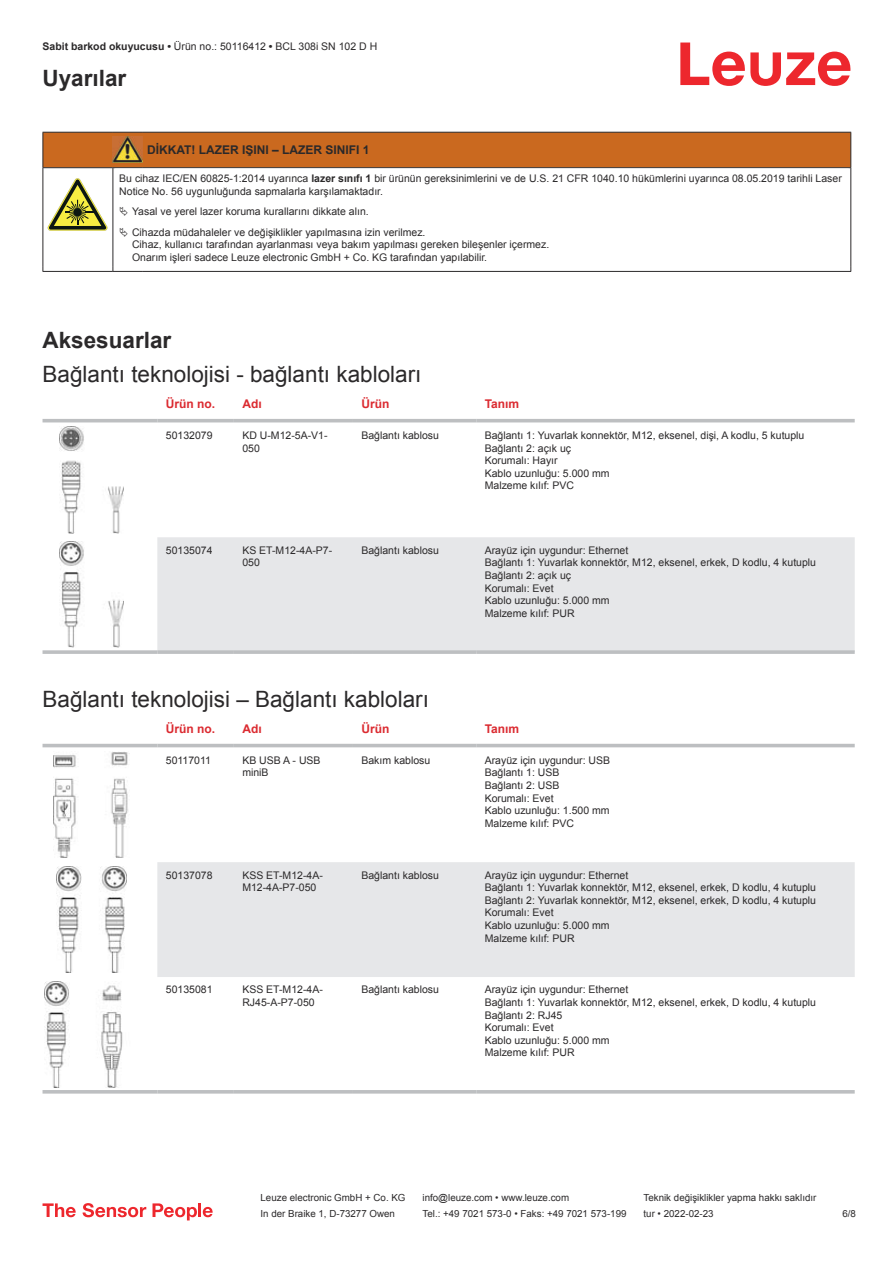
<style>
.page{position:relative;width:893px;height:1263px;background:#fff}
.page>*{position:absolute;margin:0;border:0;box-sizing:border-box;transform-origin:0 0}
.t1{font:22.5px "Arial";color:#2b292a}
.t2{font:700 22.5px "Arial";color:#2b292a}
.t3{font:700 12px "Arial";color:#db2a30}
.t4{font:700 12px "Arial";color:#2b292a}
.t5{font:10.5px/12.6px "Arial";color:#2b292a}
.t6{font:9.75px "Arial";color:#2b292a}
.s1{font-weight:700}
</style>
<div class="page">
<svg style="left:680px;top:43px;width:170px;height:43px"></svg>
<div style="left:157px;top:537px;width:698px;height:113px;background:#e6e7e9"></div>
<hr style="left:43px;top:419px;width:114px;height:3px;background:#bdbfc1">
<hr style="left:157px;top:419px;width:77px;height:3px;background:#bdbfc1">
<hr style="left:234px;top:419px;width:119px;height:3px;background:#bdbfc1">
<hr style="left:353px;top:419px;width:123px;height:3px;background:#bdbfc1">
<hr style="left:476px;top:419px;width:379px;height:3px;background:#bdbfc1">
<svg style="left:43px;top:650px;width:114px;height:4px"></svg>
<hr style="left:157px;top:650px;width:77px;height:4px;background:#bdbfc1">
<hr style="left:234px;top:650px;width:119px;height:4px;background:#bdbfc1">
<hr style="left:353px;top:650px;width:123px;height:4px;background:#bdbfc1">
<hr style="left:476px;top:650px;width:379px;height:4px;background:#bdbfc1">
<img style="left:59px;top:427px;width:65px;height:106px">
<img style="left:59px;top:541px;width:65px;height:107px">
<svg style="left:43px;top:743px;width:812px;height:351px"></svg>
<div style="left:157px;top:862px;width:698px;height:115px;background:#e6e7e9"></div>
<hr style="left:43px;top:744px;width:114px;height:3px;background:#bdbfc1">
<hr style="left:157px;top:744px;width:77px;height:3px;background:#bdbfc1">
<hr style="left:234px;top:744px;width:119px;height:3px;background:#bdbfc1">
<hr style="left:353px;top:744px;width:123px;height:3px;background:#bdbfc1">
<hr style="left:476px;top:744px;width:379px;height:3px;background:#bdbfc1">
<hr style="left:43px;top:1090px;width:114px;height:3px;background:#bdbfc1">
<hr style="left:157px;top:1090px;width:77px;height:3px;background:#bdbfc1">
<hr style="left:234px;top:1090px;width:119px;height:3px;background:#bdbfc1">
<hr style="left:353px;top:1090px;width:123px;height:3px;background:#bdbfc1">
<hr style="left:476px;top:1090px;width:379px;height:3px;background:#bdbfc1">
<img style="left:53px;top:752px;width:77px;height:106px">
<img style="left:56px;top:866px;width:70px;height:107px">
<img style="left:45px;top:981px;width:93px;height:106px">
<svg style="left:43px;top:1203px;width:33px;height:14px"></svg>
<svg style="left:83px;top:1203px;width:63px;height:14px"></svg>
<svg style="left:153px;top:1203px;width:44px;height:17px"></svg>
<hr style="left:198px;top:1203px;width:3px;height:14px;background:#ed272d">
<svg style="left:203px;top:1207px;width:10px;height:10px"></svg>
<div style="left:44px;top:133px;width:806px;height:34px;background:#ca691f"></div>
<svg style="left:44px;top:168px;width:806px;height:103px"></svg>
<hr style="left:43px;top:132px;width:70px;height:1px;background:#2b292a">
<hr style="left:43px;top:133px;width:1px;height:34px;background:#2b292a">
<hr style="left:43px;top:167px;width:70px;height:1px;background:#2b292a">
<hr style="left:113px;top:132px;width:30px;height:1px;background:#2b292a">
<hr style="left:113px;top:167px;width:30px;height:1px;background:#2b292a">
<hr style="left:143px;top:132px;width:708px;height:1px;background:#2b292a">
<hr style="left:850px;top:133px;width:1px;height:34px;background:#2b292a">
<hr style="left:143px;top:167px;width:708px;height:1px;background:#2b292a">
<hr style="left:43px;top:168px;width:1px;height:99px;background:#2b292a">
<hr style="left:113px;top:168px;width:1px;height:99px;background:#2b292a">
<hr style="left:850px;top:168px;width:1px;height:99px;background:#2b292a">
<hr style="left:43px;top:271px;width:70px;height:1px;background:#2b292a">
<hr style="left:113px;top:271px;width:30px;height:1px;background:#2b292a">
<hr style="left:143px;top:271px;width:708px;height:1px;background:#2b292a">
<img style="left:113px;top:136px;width:30px;height:27px">
<svg style="left:47px;top:178px;width:60px;height:53px"></svg>
<svg style="left:115px;top:169px;width:734px;height:98px"></svg>
<svg style="left:120px;top:207px;width:8px;height:9px"></svg>
<svg style="left:120px;top:227px;width:8px;height:10px"></svg>
<p class="t5" style="left:43px;top:41px;width:336px"><span class="s1">Sabit barkod okuyucusu •</span> Ürün no.: 50116412 <span class="s1">•</span> BCL 308i SN 102 D H</p>
<h1 class="t2" style="left:43px;top:63px;width:85px">Uyarılar</h1>
<p class="t4" style="left:147px;top:141px;width:224px">DİKKAT! LAZER IŞINI – LAZER SINIFI 1</p>
<p class="t5" style="left:119px;top:172px;width:724px">Bu cihaz IEC/EN 60825-1:2014 uyarınca <span class="s1">lazer sınıfı 1</span> bir ürünün gereksinimlerini ve de U.S. 21 CFR 1040.10 hükümlerini uyarınca 08.05.2019 tarihli Laser<br>Notice No. 56 uygunluğunda sapmalarla karşılamaktadır.</p>
<p class="t5" style="left:132px;top:201px;width:295px;line-height:20.2px">Yasal ve yerel lazer koruma kurallarını dikkate alın.<br>Cihazda müdahaleler ve değişiklikler yapılmasına izin verilmez.</p>
<p class="t5" style="left:132px;top:238px;width:419px">Cihaz, kullanıcı tarafından ayarlanması veya bakım yapılması gereken bileşenler içermez.<br>Onarım işleri sadece Leuze electronic GmbH + Co. KG tarafından yapılabilir.</p>
<h1 class="t2" style="left:43px;top:332px;width:130px">Aksesuarlar</h1>
<h1 class="t1" style="left:43px;top:358px;width:380px">Bağlantı teknolojisi - bağlantı kabloları</h1>
<p class="t3" style="left:166px;top:395px;width:51px">Ürün no.</p>
<p class="t3" style="left:242px;top:395px;width:21px">Adı</p>
<p class="t3" style="left:361px;top:399px;width:29px">Ürün</p>
<p class="t3" style="left:485px;top:395px;width:36px">Tanım</p>
<p class="t5" style="left:166px;top:429px;width:48px">50132079</p>
<p class="t5" style="left:242px;top:430px;width:87px">KD U-M12-5A-V1-<br>050</p>
<p class="t5" style="left:361px;top:429px;width:79px">Bağlantı kablosu</p>
<p class="t5" style="left:485px;top:429px;width:321px">Bağlantı 1: Yuvarlak konnektör, M12, eksenel, dişi, A kodlu, 5 kutuplu<br>Bağlantı 2: açık uç<br>Korumalı: Hayır<br>Kablo uzunluğu: 5.000 mm<br>Malzeme kılıf: PVC</p>
<p class="t5" style="left:166px;top:545px;width:48px">50135074</p>
<p class="t5" style="left:242px;top:545px;width:91px">KS ET-M12-4A-P7-<br>050</p>
<p class="t5" style="left:361px;top:544px;width:79px">Bağlantı kablosu</p>
<p class="t5" style="left:485px;top:544px;width:333px">Arayüz için uygundur: Ethernet<br>Bağlantı 1: Yuvarlak konnektör, M12, eksenel, erkek, D kodlu, 4 kutuplu<br>Bağlantı 2: açık uç<br>Korumalı: Evet<br>Kablo uzunluğu: 5.000 mm<br>Malzeme kılıf: PUR</p>
<h1 class="t1" style="left:43px;top:683px;width:388px">Bağlantı teknolojisi – Bağlantı kabloları</h1>
<p class="t3" style="left:166px;top:720px;width:51px">Ürün no.</p>
<p class="t3" style="left:242px;top:720px;width:21px">Adı</p>
<p class="t3" style="left:361px;top:724px;width:29px">Ürün</p>
<p class="t3" style="left:485px;top:720px;width:36px">Tanım</p>
<p class="t5" style="left:166px;top:755px;width:47px">50117011</p>
<p class="t5" style="left:242px;top:755px;width:80px">KB USB A - USB miniB</p>
<p class="t5" style="left:361px;top:754px;width:70px">Bakım kablosu</p>
<p class="t5" style="left:485px;top:754px;width:127px">Arayüz için uygundur: USB<br>Bağlantı 1: USB<br>Bağlantı 2: USB<br>Korumalı: Evet<br>Kablo uzunluğu: 1.500 mm<br>Malzeme kılıf: PVC</p>
<p class="t5" style="left:166px;top:869px;width:48px">50137078</p>
<p class="t5" style="left:242px;top:869px;width:82px">KSS ET-M12-4A-<br>M12-4A-P7-050</p>
<p class="t5" style="left:361px;top:868px;width:79px">Bağlantı kablosu</p>
<p class="t5" style="left:485px;top:868px;width:333px">Arayüz için uygundur: Ethernet<br>Bağlantı 1: Yuvarlak konnektör, M12, eksenel, erkek, D kodlu, 4 kutuplu Bağlantı 2: Yuvarlak konnektör, M12, eksenel, erkek, D kodlu, 4 kutuplu Korumalı: Evet<br>Kablo uzunluğu: 5.000 mm<br>Malzeme kılıf: PUR</p>
<p class="t5" style="left:166px;top:984px;width:48px">50135081</p>
<p class="t5" style="left:242px;top:984px;width:82px">KSS ET-M12-4A-<br>RJ45-A-P7-050</p>
<p class="t5" style="left:361px;top:983px;width:79px">Bağlantı kablosu</p>
<p class="t5" style="left:485px;top:983px;width:333px">Arayüz için uygundur: Ethernet<br>Bağlantı 1: Yuvarlak konnektör, M12, eksenel, erkek, D kodlu, 4 kutuplu<br>Bağlantı 2: RJ45<br>Korumalı: Evet<br>Kablo uzunluğu: 5.000 mm<br>Malzeme kılıf: PUR</p>
<p class="t6" style="left:261px;top:1191px;width:146px">Leuze electronic GmbH + Co. KG</p>
<p class="t6" style="left:423px;top:1191px;width:148px">info@leuze.com • www.leuze.com</p>
<p class="t6" style="left:644px;top:1191px;width:174px">Teknik değişiklikler yapma hakkı saklıdır</p>
<p class="t6" style="left:261px;top:1207px;width:136px">In der Braike 1, D-73277 Owen</p>
<p class="t6" style="left:423px;top:1207px;width:205px">Tel.: +49 7021 573-0 • Faks: +49 7021 573-199</p>
<p class="t6" style="left:644px;top:1207px;width:72px">tur • 2022-02-23</p>
<p class="t6" style="left:842px;top:1210px;width:15px">6 /8</p>
</div>
